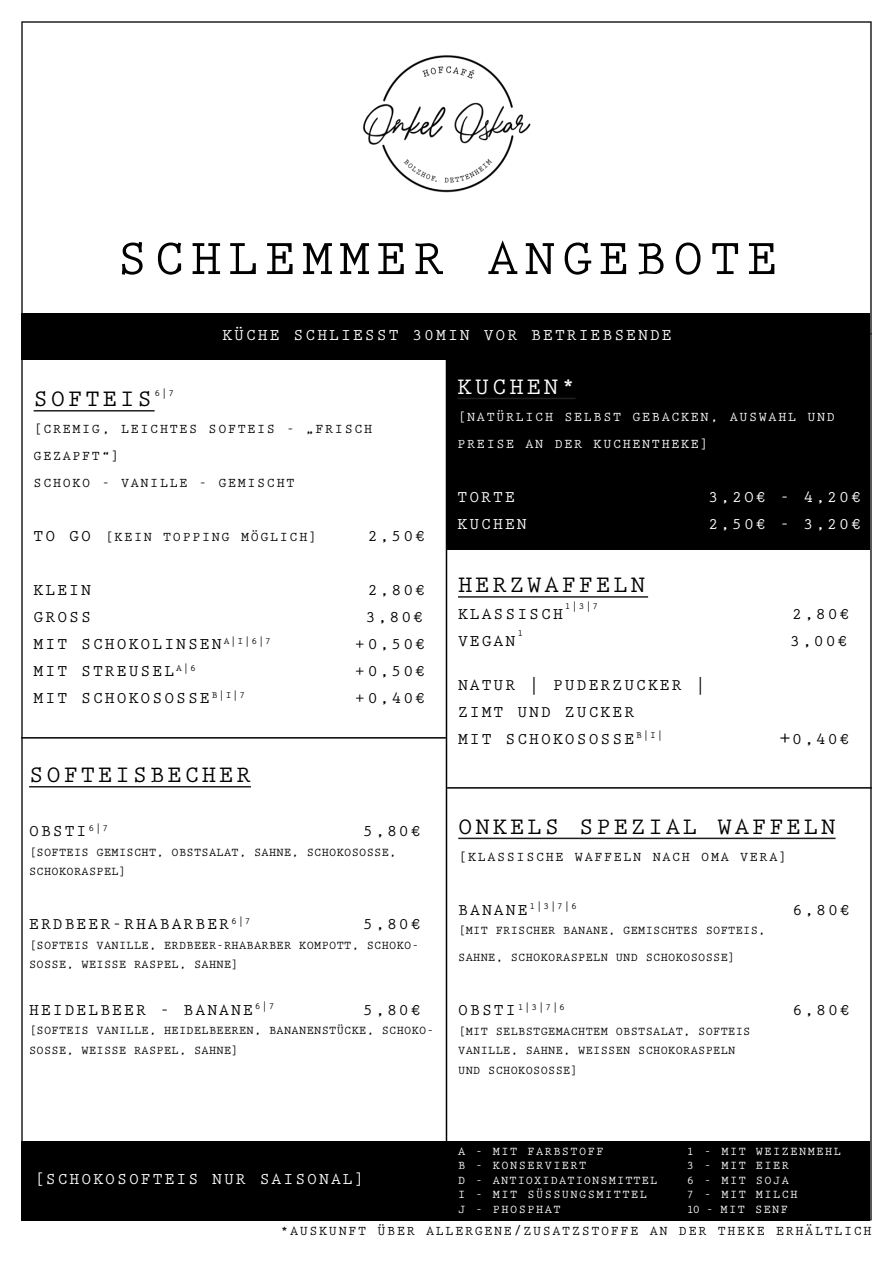
<style>
.page{position:relative;width:893px;height:1263px;background:#fff}
.page>*{position:absolute;margin:0;border:0;box-sizing:border-box;transform-origin:0 0}
.t1{font:700 51.45px "Prestige Elite Std";letter-spacing:.12em;color:#000}
.gr__Text{font:700 24px "Prestige Elite Std";letter-spacing:.12em;color:#000}
.gr__Text-2{font:700 24px "Prestige Elite Std";letter-spacing:.12em;color:#fff}
.Fließtext{font:700 16.5px/27px "Prestige Elite Std";letter-spacing:.12em;color:#000}
.Beschreibung{font:700 16.5px "Prestige Elite Std";letter-spacing:.12em;color:#fff}
.Fließtext-2{font:700 16.5px "Prestige Elite Std";letter-spacing:.12em;color:#fff}
.Beschreibung-2{font:700 13.5px "Prestige Elite Std";letter-spacing:.12em;color:#000}
.Beschreibung-3{font:700 13.5px/27px "Prestige Elite Std";letter-spacing:.12em;color:#fff}
.Fließtext-3{font:700 13.5px "Prestige Elite Std";letter-spacing:.12em;color:#000}
.Fließtext-4{font:700 12px/19.5px "Prestige Elite Std";letter-spacing:.025em;color:#000}
.Fließtext-5{font:700 12px "Prestige Elite Std";letter-spacing:.12em;color:#fff}
.Fließtext-6{font:700 12px "Prestige Elite Std";letter-spacing:.09em;color:#fff}
.Fließtext-7{font:700 9.6px "Prestige Elite Std";color:#000}
.gr__Text-3{font:700 9.6px "Prestige Elite Std";color:#000}
.s1{font-size:16.5px}
.s2{font-size:13.5px}
</style>
<div class="page">
<img style="left:362px;top:55px;width:169px;height:138px">
<hr style="left:446px;top:332px;width:1px;height:888px;background:#000">
<hr style="left:458px;top:596px;width:190px;height:2px;background:#231f20">
<hr style="left:23px;top:333px;width:849px;height:1px;background:#231f20">
<div style="left:446px;top:359px;width:424px;height:190px;background:#000"></div>
<hr style="left:458px;top:398px;width:118px;height:1px;background:#231f20">
<hr style="left:21px;top:737px;width:425px;height:2px;background:#000">
<hr style="left:34px;top:410px;width:121px;height:1px;background:#231f20">
<div style="left:21px;top:1141px;width:849px;height:79px;background:#000"></div>
<div style="left:22px;top:313px;width:848px;height:46px;background:#000"></div>
<hr style="left:458px;top:838px;width:378px;height:1px;background:#231f20">
<hr style="left:447px;top:787px;width:425px;height:2px;background:#000">
<hr style="left:29px;top:786px;width:222px;height:1px;background:#231f20">
<p class="t1" style="left:117px;top:230px;width:662px">SCHLEMMER ANGEBOTE</p>
<p class="Fließtext-2" style="left:222px;top:326px;width:451px">KÜCHE SCHLIESST 30MIN VOR BETRIEBSENDE</p>
<p class="gr__Text" style="left:34px;top:386px;width:120px">SOFTEIS</p>
<p class="gr__Text-3" style="left:155px;top:388px;width:21px">6|7</p>
<p class="Beschreibung-2" style="left:34px;top:422px;width:340px">[CREMIG, LEICHTES SOFTEIS - „FRISCH</p>
<p class="Beschreibung-2" style="left:34px;top:449px;width:87px">GEZAPFT“]</p>
<p class="Beschreibung-2" style="left:34px;top:476px;width:262px">SCHOKO - VANILLE - GEMISCHT</p>
<p class="Fließtext-3" style="left:34px;top:530px;width:285px"><span class="s1">TO GO</span> [KEIN TOPPING MÖGLICH]</p>
<p class="Fließtext" style="left:368px;top:523px;width:59px">2,50€</p>
<p class="Fließtext" style="left:34px;top:577px;width:59px">KLEIN</p>
<p class="Fließtext" style="left:368px;top:577px;width:59px">2,80€</p>
<p class="Fließtext" style="left:34px;top:604px;width:59px">GROSS</p>
<p class="Fließtext" style="left:366px;top:604px;width:59px">3,80€</p>
<p class="Fließtext" style="left:34px;top:631px;width:239px">MIT SCHOKOLINSEN<sup>A|I|6|7</sup></p>
<p class="Fließtext" style="left:356px;top:631px;width:71px"><span class="s2">+</span> 0,50€</p>
<p class="Fließtext" style="left:34px;top:658px;width:164px">MIT STREUSEL<sup>A|6</sup></p>
<p class="Fließtext" style="left:356px;top:658px;width:71px"><span class="s2">+</span> 0,50€</p>
<p class="Fließtext" style="left:34px;top:685px;width:213px">MIT SCHOKOSOSSE<sup>B|I|7</sup></p>
<p class="Fließtext" style="left:356px;top:685px;width:71px"><span class="s2">+</span> 0,40€</p>
<p class="gr__Text" style="left:29px;top:762px;width:223px">SOFTEISBECHER</p>
<p class="Fließtext" style="left:29px;top:818px;width:81px">OBSTI<sup>6|7</sup></p>
<p class="Fließtext" style="left:363px;top:818px;width:59px">5,80€</p>
<p class="Fließtext-4" style="left:29px;top:843px;width:369px">[SOFTEIS GEMISCHT, OBSTSALAT, SAHNE, SCHOKOSOSSE,<br>SCHOKORASPEL]</p>
<p class="Fließtext" style="left:29px;top:911px;width:223px">ERDBEER-RHABARBER<sup>6|7</sup></p>
<p class="Fließtext" style="left:363px;top:911px;width:59px">5,80€</p>
<p class="Fließtext-4" style="left:29px;top:936px;width:391px">[SOFTEIS VANILLE, ERDBEER-RHABARBER KOMPOTT, SCHOKO-<br>SOSSE, WEISSE RASPEL, SAHNE]</p>
<p class="Fließtext" style="left:29px;top:997px;width:247px">HEIDELBEER - BANANE<sup>6|7</sup></p>
<p class="Fließtext" style="left:363px;top:997px;width:59px">5,80€</p>
<p class="Fließtext-4" style="left:29px;top:1021px;width:406px">[SOFTEIS VANILLE, HEIDELBEEREN, BANANENSTÜCKE, SCHOKO-<br>SOSSE, WEISSE RASPEL, SAHNE]</p>
<p class="gr__Text-2" style="left:458px;top:374px;width:120px">KUCHEN*</p>
<p class="Beschreibung-3" style="left:458px;top:404px;width:379px">[NATÜRLICH SELBST GEBACKEN, AUSWAHL UND<br>PREISE AN DER KUCHENTHEKE]</p>
<p class="Beschreibung" style="left:458px;top:488px;width:59px">TORTE</p>
<p class="Beschreibung" style="left:708px;top:488px;width:154px">3,2O€ - 4,20€</p>
<p class="Beschreibung" style="left:458px;top:515px;width:71px">KUCHEN</p>
<p class="Beschreibung" style="left:708px;top:515px;width:154px">2,50€ - 3,20€</p>
<p class="gr__Text" style="left:458px;top:572px;width:189px">HERZWAFFELN</p>
<p class="Fließtext" style="left:458px;top:601px;width:106px">KLASSISCH</p>
<p class="Fließtext-7" style="left:565px;top:601px;width:35px">1|3|7</p>
<p class="Fließtext-7" style="left:517px;top:628px;width:7px">1</p>
<p class="Fließtext" style="left:458px;top:628px;width:59px">VEGAN</p>
<p class="Fließtext" style="left:792px;top:601px;width:59px">2,80€</p>
<p class="Fließtext" style="left:790px;top:628px;width:59px">3,00€</p>
<p class="Fließtext" style="left:458px;top:672px;width:249px">NATUR | PUDERZUCKER |<br>ZIMT UND ZUCKER</p>
<p class="Fließtext" style="left:458px;top:726px;width:206px">MIT SCHOKOSOSSE<sup>B|I|</sup></p>
<p class="Fließtext" style="left:780px;top:726px;width:71px">+0,40€</p>
<p class="gr__Text" style="left:458px;top:813px;width:379px">ONKELS SPEZIAL WAFFELN</p>
<p class="Beschreibung-2" style="left:458px;top:849px;width:330px">[KLASSISCHE WAFFELN NACH OMA VERA]</p>
<p class="Fließtext-7" style="left:458px;top:901px;width:120px"><span class="s1">BANANE</span>1|3|7|6</p>
<p class="Fließtext" style="left:792px;top:897px;width:59px">6,80€</p>
<p class="Fließtext-4" style="left:458px;top:921px;width:309px">[MIT FRISCHER BANANE, GEMISCHTES SOFTEIS,</p>
<p class="Fließtext-4" style="left:458px;top:948px;width:279px">SAHNE, SCHOKORASPELN UND SCHOKOSOSSE]</p>
<p class="Fließtext-7" style="left:458px;top:1002px;width:108px"><span class="s1">OBSTI</span>1|3|7|6</p>
<p class="Fließtext" style="left:792px;top:997px;width:59px">6,80€</p>
<p class="Fließtext-4" style="left:458px;top:1022px;width:294px">[MIT SELBSTGEMACHTEM OBSTSALAT, SOFTEIS<br>VANILLE, SAHNE, WEISSEN SCHOKORASPELN<br>UND SCHOKOSOSSE]</p>
<p class="Fließtext-5" style="left:458px;top:1145px;width:147px">A - MIT FARBSTOFF</p>
<p class="Fließtext-5" style="left:458px;top:1159px;width:130px">B - KONSERVIERT</p>
<p class="Fließtext-6" style="left:458px;top:1173px;width:201px">D - ANTIOXIDATIONSMITTEL</p>
<p class="Fließtext-5" style="left:458px;top:1188px;width:190px">I - MIT SÜSSUNGSMITTEL</p>
<p class="Fließtext-5" style="left:458px;top:1202px;width:104px">J - PHOSPHAT</p>
<p class="Fließtext-5" style="left:687px;top:1145px;width:156px">1 - MIT WEIZENMEHL</p>
<p class="Fließtext-5" style="left:687px;top:1159px;width:104px">3 - MIT EIER</p>
<p class="Fließtext-5" style="left:687px;top:1173px;width:104px">6 - MIT SOJA</p>
<p class="Fließtext-5" style="left:687px;top:1188px;width:112px">7 - MIT MILCH</p>
<p class="Fließtext-5" style="left:687px;top:1202px;width:103px">10 - MIT SENF</p>
<p class="Beschreibung-2" style="left:280px;top:1224px;width:593px">*AUSKUNFT ÜBER ALLERGENE/ZUSATZSTOFFE AN DER THEKE ERHÄLTLICH</p>
<p class="Beschreibung" style="left:34px;top:1170px;width:332px">[SCHOKOSOFTEIS NUR SAISONAL]</p>
</div>
